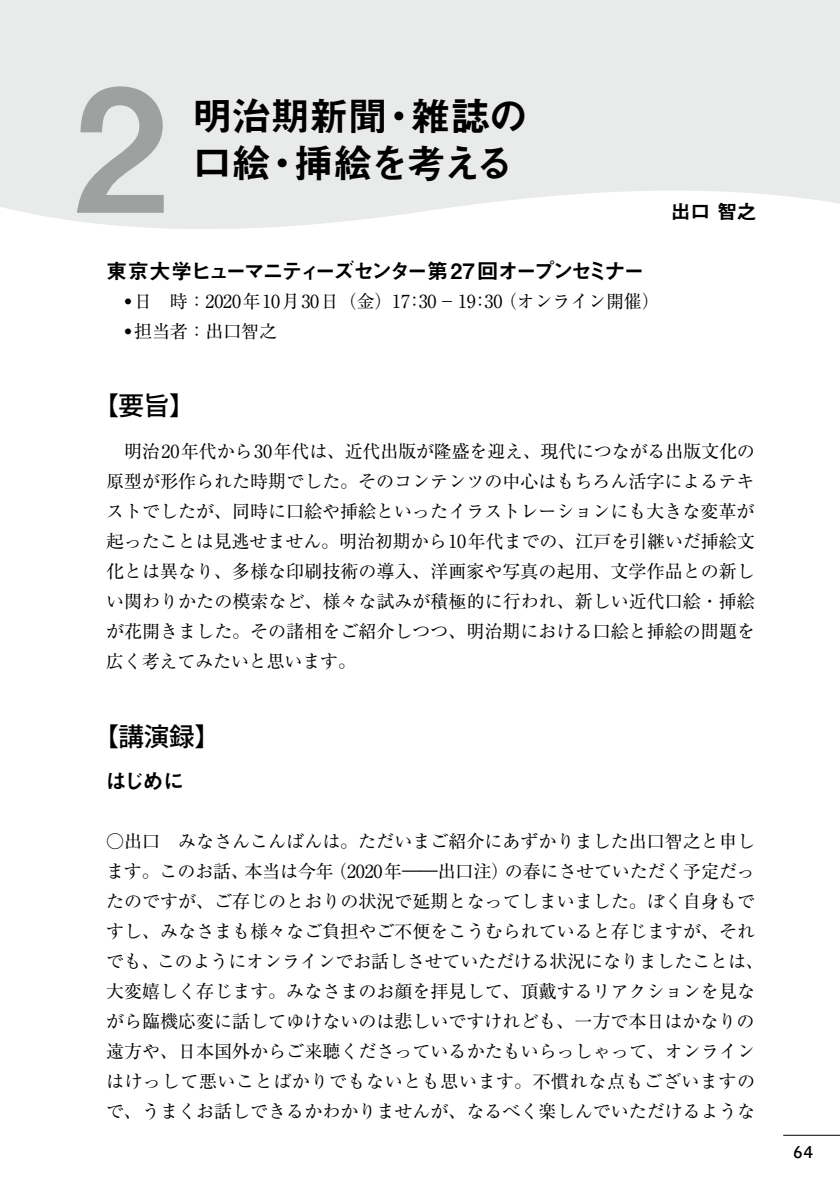
<style>
.page{position:relative;width:840px;height:1191px;background:#fff}
.page>*{position:absolute;margin:0;border:0;box-sizing:border-box;transform-origin:0 0}
.t1{font:170px "Midashi Go Pr 6 N MB31";color:#9fa0a0}
.t2{font:39.6px "Midashi Go Pr 6 N MB31";letter-spacing:-.035em;color:#000}
.t3{font:39.6px "Midashi Go Pr 6 N MB31";letter-spacing:-.075em;color:#000}
.t4{font:500 25.6px "Koz Go Pr 6 N";color:#000}
.t5{font:21.2px "Midashi Go Pr 6 N MB31";letter-spacing:-.13em;color:#000}
.t6{font:19.8px "Midashi Go Pr 6 N MB31";color:#000}
.t7{font:19.2px "Estrangelo Edessa";color:#000}
.t8{font:18px/30px "Ryumin Pr 6 N";color:#000;text-align:justify}
</style>
<div class="page">
<hr style="left:782px;top:1135px;width:57px;height:1px;background:#000">
<svg style="left:0;top:0;width:839px;height:229px;background:#eaebeb"></svg>
<h1 class="t1" style="left:73px;top:12px;width:96px">2</h1>
<h2 class="t2" style="left:192px;top:85px;width:337px">明治期新聞・雑誌の</h2>
<h2 class="t3" style="left:192px;top:132px;width:323px">口絵・挿絵を考える</h2>
<p class="t5" style="left:106px;top:254px;width:540px">東京大学ヒューマニティーズセンター第 27 回オープンセミナー</p>
<p class="t8" style="left:124px;top:285px;width:536px">•日　時：2020年10月30日（金）17：30－19：30 （オンライン開催）</p>
<p class="t8" style="left:124px;top:315px;width:154px">•担当者：出口智之</p>
<p class="t6" style="left:670px;top:196px;width:87px">出口 智之</p>
<h3 class="t4" style="left:93px;top:392px;width:103px">【要旨】</h3>
<p class="t8" style="left:106px;top:435px;width:650px;text-indent:18px">明治20年代から30年代は、近代出版が隆盛を迎え、現代につながる出版文化の原型が形作られた時期でした。そのコンテンツの中心はもちろん活字によるテキストでしたが、同時に口絵や挿絵といったイラストレーションにも大きな変革が起ったことは見逃せません。明治初期から10年代までの、江戸を引継いだ挿絵文化とは異なり、多様な印刷技術の導入、洋画家や写真の起用、文学作品との新しい関わりかたの模索など、様々な試みが積極的に行われ、新しい近代口絵・挿絵が花開きました。その諸相をご紹介しつつ、明治期における口絵と挿絵の問題を広く考えてみたいと思います。</p>
<h3 class="t4" style="left:93px;top:722px;width:128px">【講演録】</h3>
<p class="t5" style="left:105px;top:764px;width:80px">はじめに</p>
<p class="t8" style="left:106px;top:825px;width:659px;text-align:left">○出口　みなさんこんばんは。ただいまご紹介にあずかりました出口智之と申します。このお話、本当は今年（2020年――出口注）の春にさせていただく予定だったのですが、ご存じのとおりの状況で延期となってしまいました。ぼく自身もですし、みなさまも様々なご負担やご不便をこうむられていると存じますが、それでも、このようにオンラインでお話しさせていただける状況になりましたことは、大変嬉しく存じます。みなさまのお顔を拝見して、頂戴するリアクションを見ながら臨機応変に話してゆけないのは悲しいですけれども、一方で本日はかなりの遠方や、日本国外からご来聴くださっているかたもいらっしゃって、オンラインはけっして悪いことばかりでもないとも思います。不慣れな点もございますので、うまくお話しできるかわかりませんが、なるべく楽しんでいただけるような</p>
<p class="t7" style="left:792px;top:1142px;width:21px">64</p>
</div>
